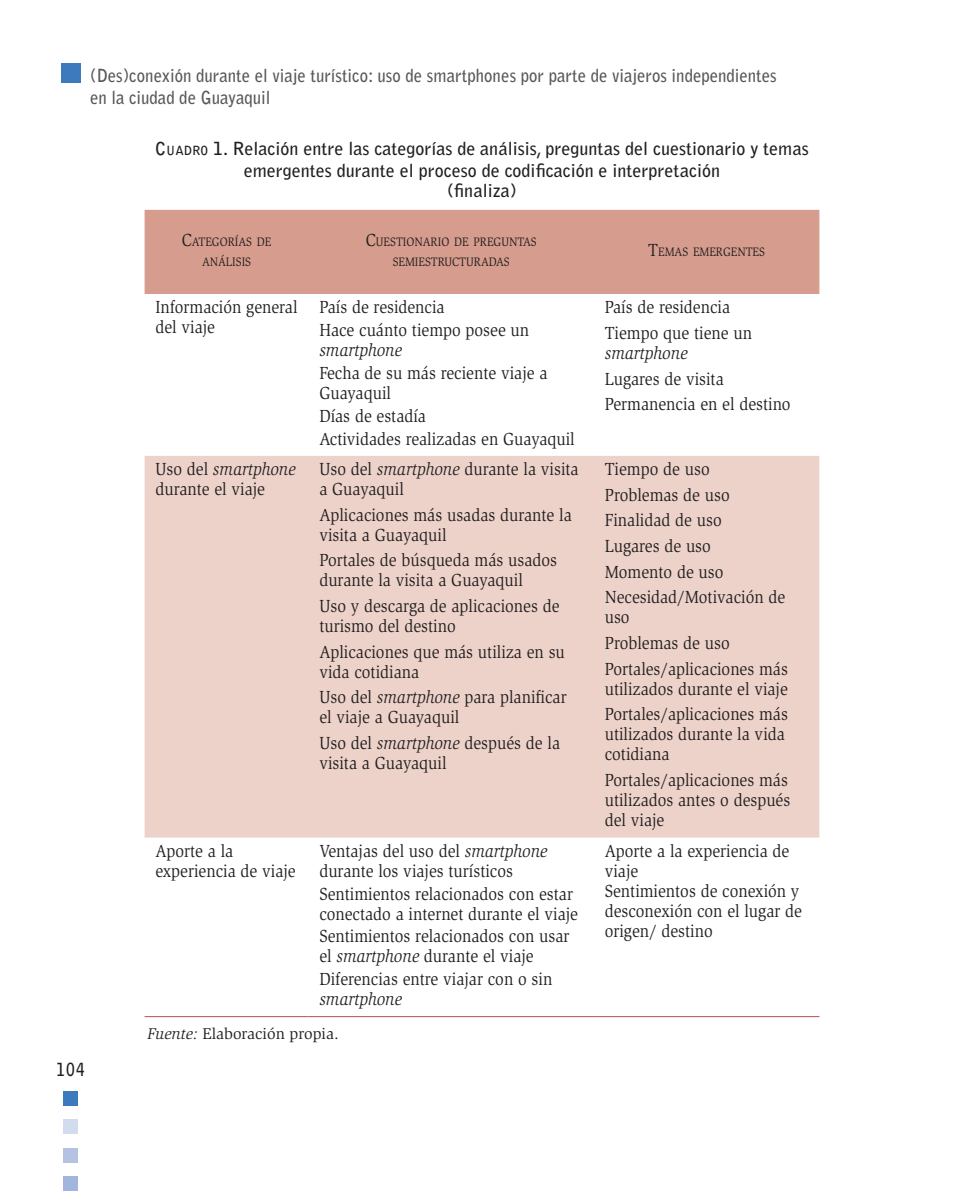
<style>
.page{position:relative;width:964px;height:1191px;background:#fff}
.page>*{position:absolute;margin:0;border:0;box-sizing:border-box;transform-origin:0 0}
.t1{font:18px/20px "Slimbach";color:#231f20;scale:.9 1}
.t2{font:700 18px/22px "Bell Gothic Std";color:#231f20;text-align:center}
.t3{font:700 18px/22px "Bell Gothic Std";color:#57585a;scale:.93 1}
.t4{font:italic 18px "Slimbach";color:#231f20;scale:.9 1}
.t5{font:700 18px "Bell Gothic Std";color:#231f20;scale:.87 1}
.t6{font:16px "Slimbach";color:#231f20}
.t7{font:12.6px/20px "Slimbach";color:#231f20;text-align:center;scale:.9 1}
.s1{font-style:inherit}
.s2{font-size:12.6px}
.s3{font-size:18px}
.s4{font-style:italic}
</style>
<div class="page">
<div style="left:61px;top:63px;width:20px;height:20px;background:#3c79bd"></div>
<div style="left:64px;top:1091px;width:14px;height:14px;background:#3c79bd"></div>
<div style="left:64px;top:1176px;width:14px;height:15px;background:#a2b5dc"></div>
<div style="left:64px;top:1119px;width:14px;height:15px;background:#d3dbee"></div>
<div style="left:64px;top:1148px;width:14px;height:14px;background:#b5c3e3"></div>
<div style="left:145px;top:210px;width:674px;height:84px;background:#d69c8d"></div>
<div style="left:145px;top:456px;width:674px;height:381px;background:#ecd2c9"></div>
<hr style="left:145px;top:1016px;width:163px;height:1px;background:#b74f45">
<hr style="left:308px;top:1016px;width:286px;height:1px;background:#b74f45">
<hr style="left:594px;top:1016px;width:225px;height:1px;background:#b74f45">
<p class="t3" style="left:90px;top:64px;width:740px">(Des)conexión durante el viaje turístico: uso de smartphones por parte de viajeros independientes en la ciudad de Guayaquil</p>
<p class="t2" style="left:155px;top:138px;width:655px"><span class="s1">C</span><span class="s2">UADRO</span> 1. Relación entre las categorías de análisis, preguntas del cuestionario y temas emergentes durante el proceso de codificación e interpretación</p>
<p class="t2" style="left:447px;top:180px;width:71px">(finaliza)</p>
<p class="t7" style="left:182px;top:232px;width:101px"><span class="s3">C</span>ATEGORÍAS DE<br>ANÁLISIS</p>
<p class="t7" style="left:366px;top:232px;width:192px"><span class="s3">C</span>UESTIONARIO DE PREGUNTAS<br>SEMIESTRUCTURADAS</p>
<p class="t7" style="left:648px;top:242px;width:131px"><span class="s3">T</span>EMAS EMERGENTES</p>
<p class="t1" style="left:155px;top:297px;width:159px">Información general del viaje</p>
<p class="t1" style="left:319px;top:296px;width:235px;line-height:22.8px">País de residencia<br>Hace cuánto tiempo posee un</p>
<p class="t4" style="left:319px;top:340px;width:93px">smartphone</p>
<p class="t1" style="left:319px;top:363px;width:255px">Fecha de su más reciente viaje a<br>Guayaquil</p>
<p class="t1" style="left:319px;top:404px;width:285px;line-height:22.8px">Días de estadía<br>Actividades realizadas en Guayaquil</p>
<p class="t1" style="left:605px;top:294px;width:165px;line-height:25.6px">País de residencia<br>Tiempo que tiene un</p>
<p class="t4" style="left:605px;top:342px;width:93px">smartphone</p>
<p class="t1" style="left:605px;top:366px;width:208px;line-height:25.6px">Lugares de visita<br>Permanencia en el destino</p>
<p class="t5" style="left:56px;top:1058px;width:34px">104</p>
<p class="t1" style="left:155px;top:459px;width:157px">Uso del <span class="s4">smartphone </span>durante el viaje</p>
<p class="t1" style="left:319px;top:459px;width:290px">Uso del <span class="s4">smartphone</span> durante la visita a Guayaquil</p>
<p class="t1" style="left:319px;top:505px;width:282px">Aplicaciones más usadas durante la visita a Guayaquil</p>
<p class="t1" style="left:319px;top:550px;width:266px">Portales de búsqueda más usados durante la visita a Guayaquil</p>
<p class="t1" style="left:319px;top:596px;width:268px">Uso y descarga de aplicaciones de turismo del destino</p>
<p class="t1" style="left:319px;top:642px;width:274px">Aplicaciones que más utiliza en su vida cotidiana</p>
<p class="t1" style="left:319px;top:687px;width:276px">Uso del <span class="s4">smartphone</span> para planificar el viaje a Guayaquil</p>
<p class="t1" style="left:319px;top:733px;width:269px">Uso del <span class="s4">smartphone</span> después de la visita a Guayaquil</p>
<p class="t1" style="left:155px;top:840px;width:157px">Aporte a la experiencia de viaje</p>
<p class="t1" style="left:319px;top:841px;width:255px">Ventajas del uso del <span class="s4">smartphone </span>durante los viajes turísticos</p>
<p class="t1" style="left:319px;top:883px;width:289px">Sentimientos relacionados con estar conectado a internet durante el viaje</p>
<p class="t1" style="left:319px;top:926px;width:279px">Sentimientos relacionados con usar el <span class="s4">smartphone</span> durante el viaje</p>
<p class="t1" style="left:319px;top:969px;width:260px">Diferencias entre viajar con o sin</p>
<p class="t4" style="left:319px;top:989px;width:93px">smartphone</p>
<p class="t6" style="left:147px;top:1024px;width:193px"><span class="s4">Fuente:</span> Elaboración propia.</p>
<p class="t1" style="left:605px;top:456px;width:202px;line-height:25.6px">Tiempo de uso<br>Problemas de uso<br>Finalidad de uso<br>Lugares de uso<br>Momento de uso<br>Necesidad/Motivación de</p>
<p class="t1" style="left:605px;top:605px;width:205px;line-height:25.6px">uso<br>Problemas de uso<br>Portales/aplicaciones más</p>
<p class="t1" style="left:605px;top:676px;width:205px;line-height:25.6px">utilizados durante el viaje<br>Portales/aplicaciones más</p>
<p class="t1" style="left:605px;top:724px;width:202px">utilizados durante la vida cotidiana</p>
<p class="t1" style="left:605px;top:770px;width:208px">Portales/aplicaciones más utilizados antes o después del viaje</p>
<p class="t1" style="left:605px;top:841px;width:221px">Aporte a la experiencia de viaje<br>Sentimientos de conexión y desconexión con el lugar de origen/ destino</p>
</div>
